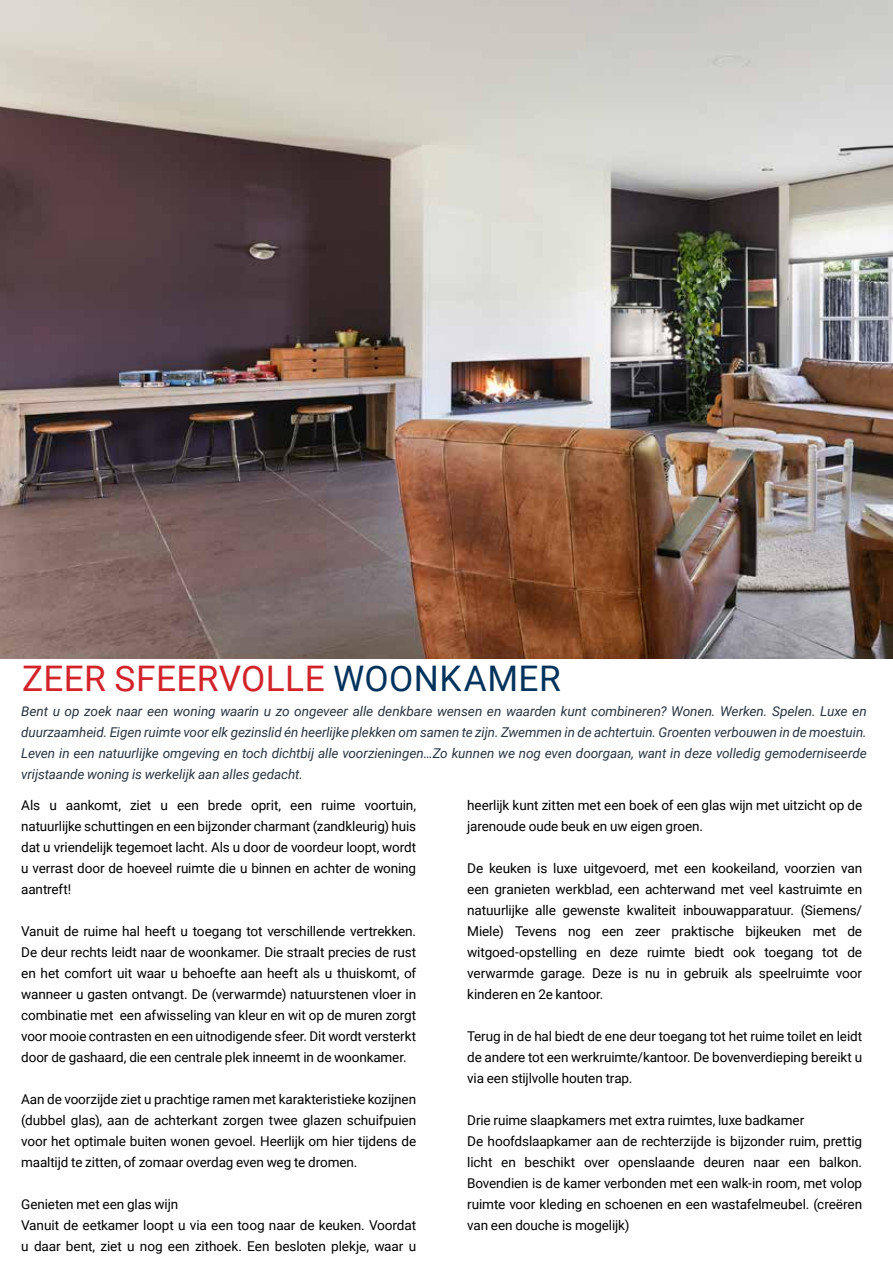
<style>
.page{position:relative;width:893px;height:1263px;background:#fff}
.page>*{position:absolute;margin:0;border:0;box-sizing:border-box;transform-origin:0 0}
.t1{font:35.25px "Roboto";letter-spacing:.01em;color:#d2232a}
.t2{font:13.5px/21px "Roboto";letter-spacing:-.01em;color:#000;text-align:justify}
.t3{font:italic 13.5px/21px "Roboto";letter-spacing:-.01em;color:#293540;text-align:justify}
.s1{color:#01325c}
</style>
<div class="page">
<img style="left:0;top:0;width:893px;height:659px">
<h1 class="t1" style="left:22px;top:654px;width:540px">ZEER SFEERVOLLE <span class="s1">WOONKAMER</span></h1>
<p class="t3" style="left:21px;top:700px;width:847px">Bent u op zoek naar een woning waarin u zo ongeveer alle denkbare wensen en waarden kunt combineren? Wonen. Werken. Spelen. Luxe en duurzaamheid. Eigen ruimte voor elk gezinslid én heerlijke plekken om samen te zijn. Zwemmen in de achtertuin. Groenten verbouwen in de moestuin.<br>Leven in een natuurlijke omgeving en toch dichtbij alle voorzieningen…Zo kunnen we nog even doorgaan, want in deze volledig gemoderniseerde vrijstaande woning is werkelijk aan alles gedacht.</p>
<p class="t2" style="left:21px;top:794px;width:396px">Als u aankomt, ziet u een brede oprit, een ruime voortuin, natuurlijke schuttingen en een bijzonder charmant (zandkleurig) huis dat u vriendelijk tegemoet lacht. Als u door de voordeur loopt, wordt u verrast door de hoeveel ruimte die u binnen en achter de woning aantreft!</p>
<p class="t2" style="left:21px;top:920px;width:396px">Vanuit de ruime hal heeft u toegang tot verschillende vertrekken.<br>De deur rechts leidt naar de woonkamer. Die straalt precies de rust en het comfort uit waar u behoefte aan heeft als u thuiskomt, of wanneer u gasten ontvangt. De (verwarmde) natuurstenen vloer in combinatie met een afwisseling van kleur en wit op de muren zorgt voor mooie contrasten en een uitnodigende sfeer. Dit wordt versterkt door de gashaard, die een centrale plek inneemt in de woonkamer.</p>
<p class="t2" style="left:21px;top:1088px;width:396px">Aan de voorzijde ziet u prachtige ramen met karakteristieke kozijnen (dubbel glas), aan de achterkant zorgen twee glazen schuifpuien voor het optimale buiten wonen gevoel. Heerlijk om hier tijdens de maaltijd te zitten, of zomaar overdag even weg te dromen.</p>
<p class="t2" style="left:21px;top:1193px;width:396px;text-align:left">Genieten met een glas wijn<br>Vanuit de eetkamer loopt u via een toog naar de keuken. Voordat u daar bent, ziet u nog een zithoek. Een besloten plekje, waar u</p>
<p class="t2" style="left:467px;top:794px;width:396px">heerlijk kunt zitten met een boek of een glas wijn met uitzicht op de jarenoude oude beuk en uw eigen groen.</p>
<p class="t2" style="left:467px;top:857px;width:396px">De keuken is luxe uitgevoerd, met een kookeiland, voorzien van een granieten werkblad, een achterwand met veel kastruimte en natuurlijke alle gewenste kwaliteit inbouwapparatuur. (Siemens/ Miele) Tevens nog een zeer praktische bijkeuken met de witgoed-opstelling en deze ruimte biedt ook toegang tot de verwarmde garage. Deze is nu in gebruik als speelruimte voor kinderen en 2e kantoor.</p>
<p class="t2" style="left:467px;top:1025px;width:396px">Terug in de hal biedt de ene deur toegang tot het ruime toilet en leidt de andere tot een werkruimte/kantoor. De bovenverdieping bereikt u via een stijlvolle houten trap.</p>
<p class="t2" style="left:467px;top:1109px;width:396px;text-align:left">Drie ruime slaapkamers met extra ruimtes, luxe badkamer<br>De hoofdslaapkamer aan de rechterzijde is bijzonder ruim, prettig licht en beschikt over openslaande deuren naar een balkon.<br>Bovendien is de kamer verbonden met een walk-in room, met volop ruimte voor kleding en schoenen en een wastafelmeubel. (creëren van een douche is mogelijk)</p>
</div>
